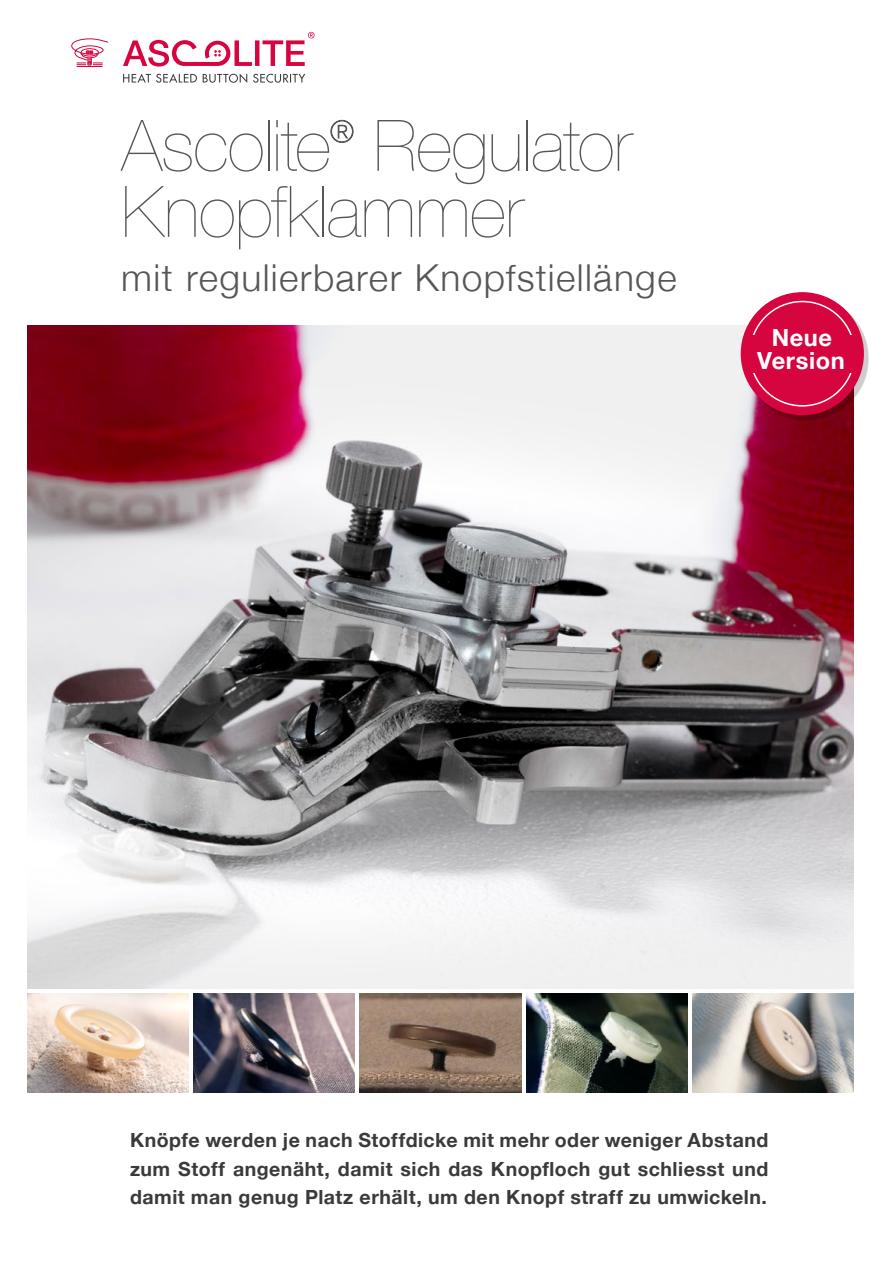
<style>
.page{position:relative;width:881px;height:1263px;background:#fff}
.page>*{position:absolute;margin:0;border:0;box-sizing:border-box;transform-origin:0 0}
.t1{font:200 71.1px/66px "Helvetica Neue";letter-spacing:-.01em;color:#565655}
.t2{font:300 37.2px "Helvetica Neue";letter-spacing:.035em;color:#565655}
.t3{font:700 23.55px/23.5px "Helvetica Neue";letter-spacing:.025em;color:#fff;text-align:center}
.t4{font:700 19.5px/28.5px "Helvetica Neue";letter-spacing:.025em;color:#3a3a39;text-align:justify}
</style>
<div class="page">
<img style="left:28px;top:325px;width:825px;height:663px">
<svg style="left:123px;top:32px;width:191px;height:35px"></svg>
<svg style="left:123px;top:74px;width:182px;height:9px"></svg>
<svg style="left:71px;top:38px;width:37px;height:29px"></svg>
<svg style="left:330px;top:120px;width:23px;height:23px"></svg>
<div style="left:745px;top:296px;width:123px;height:124px;background:#000;opacity:.2"></div>
<div style="left:740px;top:292px;width:123px;height:123px;background:#d6043f;border-radius:50%"></div>
<img style="left:360px;top:993px;width:161px;height:100px">
<img style="left:28px;top:993px;width:161px;height:100px">
<img style="left:526px;top:993px;width:161px;height:100px">
<img style="left:194px;top:993px;width:161px;height:100px">
<img style="left:692px;top:993px;width:161px;height:100px">
<h1 class="t1" style="left:121px;top:112px;width:211px">Ascolite</h1>
<h1 class="t1" style="left:121px;top:112px;width:512px;text-indent:252px">Regulator<br>Knopfklammer</h1>
<h2 class="t2" style="left:121px;top:255px;width:556px">mit regulierbarer Knopfstiellänge</h2>
<p class="t3" style="left:757px;top:325px;width:89px">Neue<br>Version</p>
<p class="t4" style="left:130px;top:1126px;width:639px">Knöpfe werden je nach Stoffdicke mit mehr oder weniger Abstand zum Stoff angenäht, damit sich das Knopfloch gut schliesst und damit man genug Platz erhält, um den Knopf straff zu umwickeln.</p>
</div>
